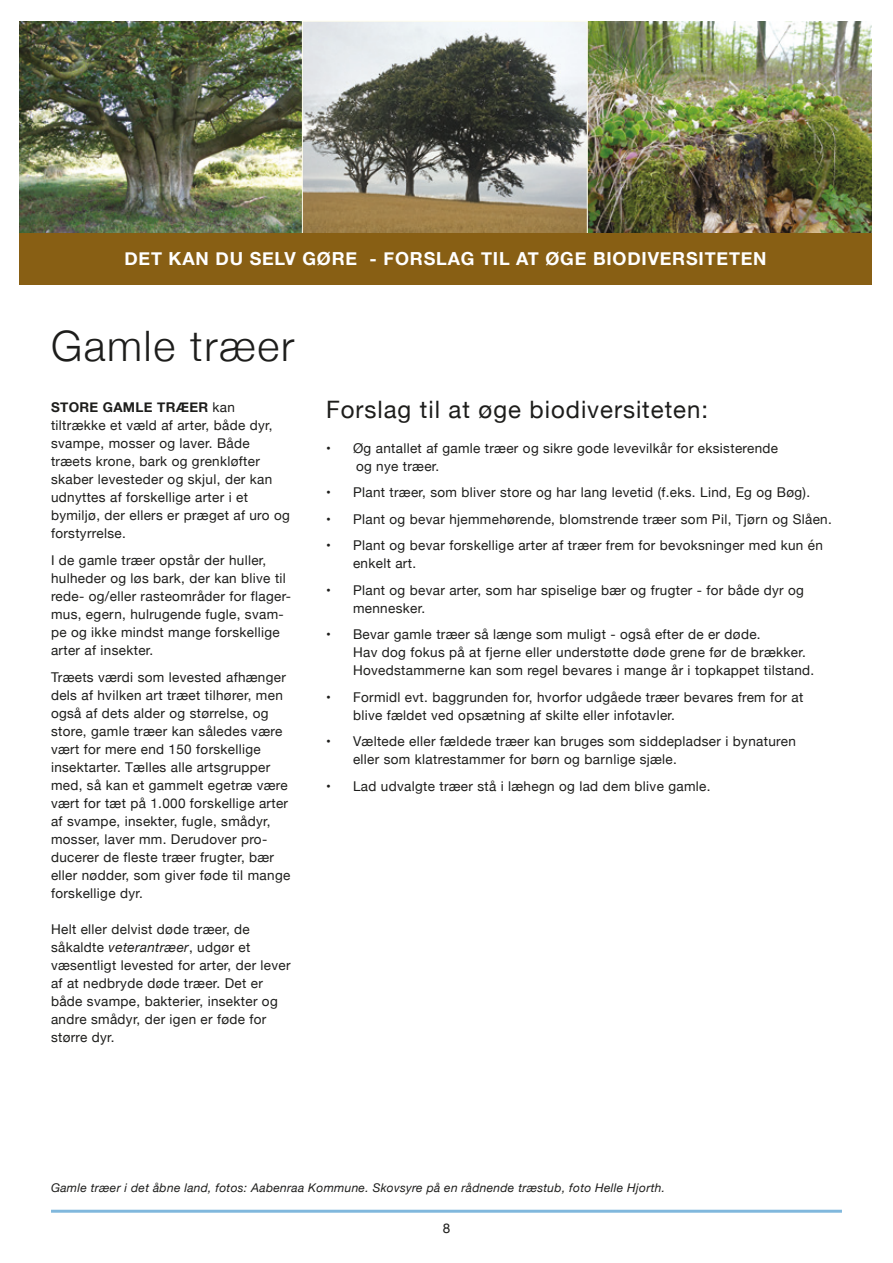
<style>
.page{position:relative;width:893px;height:1263px;background:#fff}
.page>*{position:absolute;margin:0;border:0;box-sizing:border-box;transform-origin:0 0}
.t1{font:300 42px "Helvetica Neue";letter-spacing:.04em;color:#1d1d1b}
.t2{font:24px "Helvetica Neue";letter-spacing:.04em;color:#1d1d1b}
.t3{font:700 18px "Helvetica Neue";letter-spacing:.045em;color:#fff}
.t4{font:13.5px/18px "Helvetica Neue";letter-spacing:.025em;color:#1d1d1b}
.t5{font:italic 12px "Helvetica Neue";letter-spacing:.025em;color:#1d1d1b}
.s1{font-weight:700}
.s2{font-style:italic}
</style>
<div class="page">
<hr style="left:51px;top:1210px;width:791px;height:3px;background:#0071bb">
<img style="left:20px;top:22px;width:282px;height:212px">
<img style="left:588px;top:21px;width:283px;height:213px">
<svg style="left:302px;top:21px;width:286px;height:213px;background:#8d8a7e"></svg>
<div style="left:19px;top:234px;width:853px;height:51px;background:#885f14"></div>
<h3 class="t3" style="left:124px;top:245px;width:644px">DET KAN DU SELV GØRE - FORSLAG TIL AT ØGE BIODIVERSITETEN</h3>
<p class="t1" style="left:51px;top:312px;width:245px">Gamle træer</p>
<p class="t4" style="left:51px;top:399px;width:240px"><span class="s1">STORE GAMLE TRÆER</span> kan tiltrække et væld af arter, både dyr, svampe, mosser og laver. Både træets krone, bark og grenkløfter skaber levesteder og skjul, der kan udnyttes af forskellige arter i et bymiljø, der ellers er præget af uro og forstyrrelse.</p>
<p class="t4" style="left:51px;top:552px;width:242px">I de gamle træer opstår der huller, hulheder og løs bark, der kan blive til rede- og/eller rasteområder for flager&shy;mus, egern, hulrugende fugle, svam&shy;pe og ikke mindst mange forskellige arter af insekter.</p>
<p class="t4" style="left:51px;top:669px;width:241px">Træets værdi som levested afhænger dels af hvilken art træet tilhører, men også af dets alder og størrelse, og store, gamle træer kan således være vært for mere end 150 forskellige insektarter. Tælles alle artsgrupper med, så kan et gammelt egetræ være vært for tæt på 1.000 forskellige arter af svampe, insekter, fugle, smådyr, mosser, laver mm. Derudover pro&shy;ducerer de fleste træer frugter, bær eller nødder, som giver føde til mange forskellige dyr.</p>
<p class="t4" style="left:51px;top:921px;width:241px">Helt eller delvist døde træer, de såkaldte <span class="s2">veterantræer</span>, udgør et væsentligt levested for arter, der lever af at nedbryde døde træer. Det er både svampe, bakterier, insekter og andre smådyr, der igen er føde for større dyr.</p>
<p class="t2" style="left:326px;top:392px;width:383px">Forslag til at øge biodiversiteten:</p>
<p class="t4" style="left:356px;top:439px;width:424px;text-indent:-30px">• Øg antallet af gamle træer og sikre gode levevilkår for eksisterende og nye træer.</p>
<p class="t4" style="left:326px;top:484px;width:486px">• Plant træer, som bliver store og har lang levetid (f.eks. Lind, Eg og Bøg).</p>
<p class="t4" style="left:326px;top:510px;width:507px">• Plant og bevar hjemmehørende, blomstrende træer som Pil, Tjørn og Slåen.</p>
<p class="t4" style="left:353px;top:537px;width:471px;text-indent:-27px">• Plant og bevar forskellige arter af træer frem for bevoksninger med kun én enkelt art.</p>
<p class="t4" style="left:353px;top:582px;width:453px;text-indent:-27px">• Plant og bevar arter, som har spiselige bær og frugter - for både dyr og mennesker.</p>
<p class="t4" style="left:353px;top:626px;width:463px;text-indent:-27px">• Bevar gamle træer så længe som muligt - også efter de er døde.<br>Hav dog fokus på at fjerne eller understøtte døde grene før de brækker.<br>Hovedstammerne kan som regel bevares i mange år i topkappet tilstand.</p>
<p class="t4" style="left:353px;top:689px;width:452px;text-indent:-27px">• Formidl evt. baggrunden for, hvorfor udgåede træer bevares frem for at blive fældet ved opsætning af skilte eller infotavler.</p>
<p class="t4" style="left:353px;top:733px;width:444px;text-indent:-27px">• Væltede eller fældede træer kan bruges som siddepladser i bynaturen eller som klatrestammer for børn og barnlige sjæle.</p>
<p class="t4" style="left:326px;top:778px;width:386px">• Lad udvalgte træer stå i læhegn og lad dem blive gamle.</p>
<p class="t5" style="left:51px;top:1179px;width:615px">Gamle træer i det åbne land, fotos: Aabenraa Kommune. Skovsyre på en rådnende træstub, foto Helle Hjorth.</p>
<p class="t4" style="left:443px;top:1220px;width:9px">8</p>
</div>
